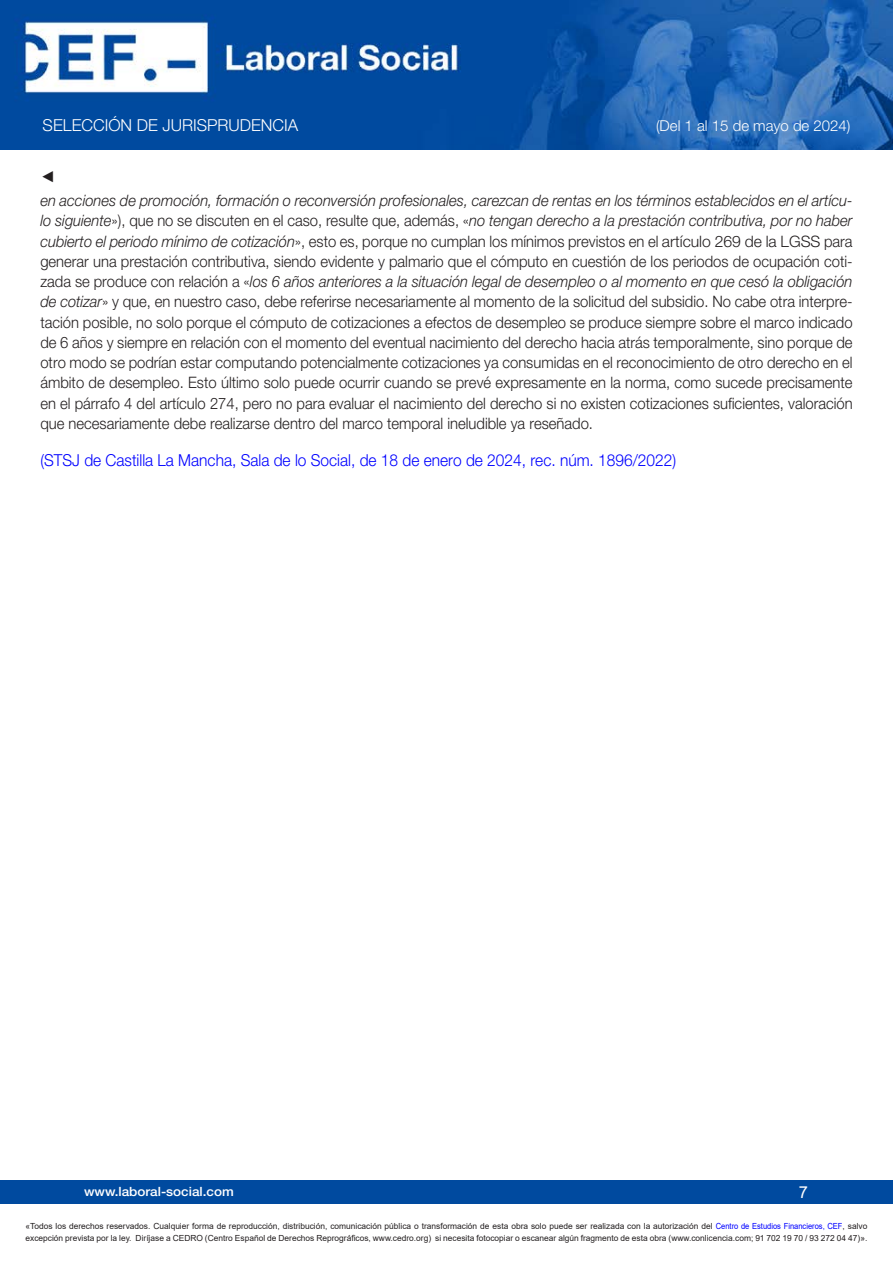
<style>
.page{position:relative;width:893px;height:1263px;background:#fff}
.page>*{position:absolute;margin:0;border:0;box-sizing:border-box;transform-origin:0 0}
.Contenido_nuevo{font:300 16.5px "Helvetica Neue LT Std";color:#00f;scale:.94 1}
.t1{font:300 16.5px "Helvetica Neue LT Std";color:#fff}
.t2{font:16.5px "Arial";color:#fff}
.Contenido_nuevo-2{font:300 15.75px/20.2px "Helvetica Neue LT Std";color:#231f20;text-align:justify;scale:.94 1}
.Contenido_nuevo-3{font:15.75px "Arial";color:#231f20;scale:.94 1}
.t3{font:300 15px "Helvetica Neue LT Std";color:#fff}
.t4{font:500 12.75px "Helvetica Neue LT Std";color:#fff;scale:1.06 1}
.t5{font:8.4px/12px "Arial";color:#231f20}
.s1{font-style:italic}
.s2{color:#00f}
</style>
<div class="page">
<div style="left:0;top:1180px;width:893px;height:23px;background:#004a9f"></div>
<img style="left:0;top:0;width:893px;height:149px">
<p class="t1" style="left:43px;top:115px;width:257px">SELECCIÓN DE JURISPRUDENCIA</p>
<p class="t3" style="left:656px;top:117px;width:196px">(Del 1 al 15 de mayo de 2024)</p>
<p class="Contenido_nuevo-3" style="left:40px;top:165px;width:17px">◄</p>
<p class="Contenido_nuevo-2" style="left:40px;top:190px;width:866px"><span class="s1">en acciones de promoción, formación o reconversión profesionales, carezcan de rentas en los términos establecidos en el artícu&shy;lo siguiente</span>»), que no se discuten en el caso, resulte que, además, «<span class="s1">no tengan derecho a la prestación contributiva, por no haber cubierto el periodo mínimo de cotización</span>», esto es, porque no cumplan los mínimos previstos en el artículo 269 de la LGSS para generar una prestación contributiva, siendo evidente y palmario que el cómputo en cuestión de los periodos de ocupación coti&shy;zada se produce con relación a «<span class="s1">los 6 años anteriores a la situación legal de desempleo o al momento en que cesó la obligación de cotizar</span>» y que, en nuestro caso, debe referirse necesariamente al momento de la solicitud del subsidio. No cabe otra interpre&shy;tación posible, no solo porque el cómputo de cotizaciones a efectos de desempleo se produce siempre sobre el marco indicado de 6 años y siempre en relación con el momento del eventual nacimiento del derecho hacia atrás temporalmente, sino porque de otro modo se podrían estar computando potencialmente cotizaciones ya consumidas en el reconocimiento de otro derecho en el ámbito de desempleo. Esto último solo puede ocurrir cuando se prevé expresamente en la norma, como sucede precisamente en el párrafo 4 del artículo 274, pero no para evaluar el nacimiento del derecho si no existen cotizaciones suficientes, valoración que necesariamente debe realizarse dentro del marco temporal ineludible ya reseñado.</p>
<p class="Contenido_nuevo" style="left:40px;top:450px;width:678px">(STSJ de Castilla La Mancha, Sala de lo Social, de 18 de enero de 2024, rec. núm. 1896/2022)</p>
<p class="t4" style="left:84px;top:1184px;width:143px">www.laboral-social.com</p>
<p class="t2" style="left:799px;top:1180px;width:11px">7</p>
<p class="t5" style="left:26px;top:1220px;width:843px">«Todos los derechos reservados. Cualquier forma de reproducción, distribución, comunicación pública o transformación de esta obra solo puede ser realizada con la autorización del <span class="s2">Centro de Estudios Financieros, CEF</span>, salvo excepción prevista por la ley. Diríjase a CEDRO (Centro Español de Derechos Reprográficos, www.cedro.org) si necesita fotocopiar o escanear algún fragmento de esta obra (www.conlicencia.com; 91 702 19 70 / 93 272 04 47)».</p>
</div>
